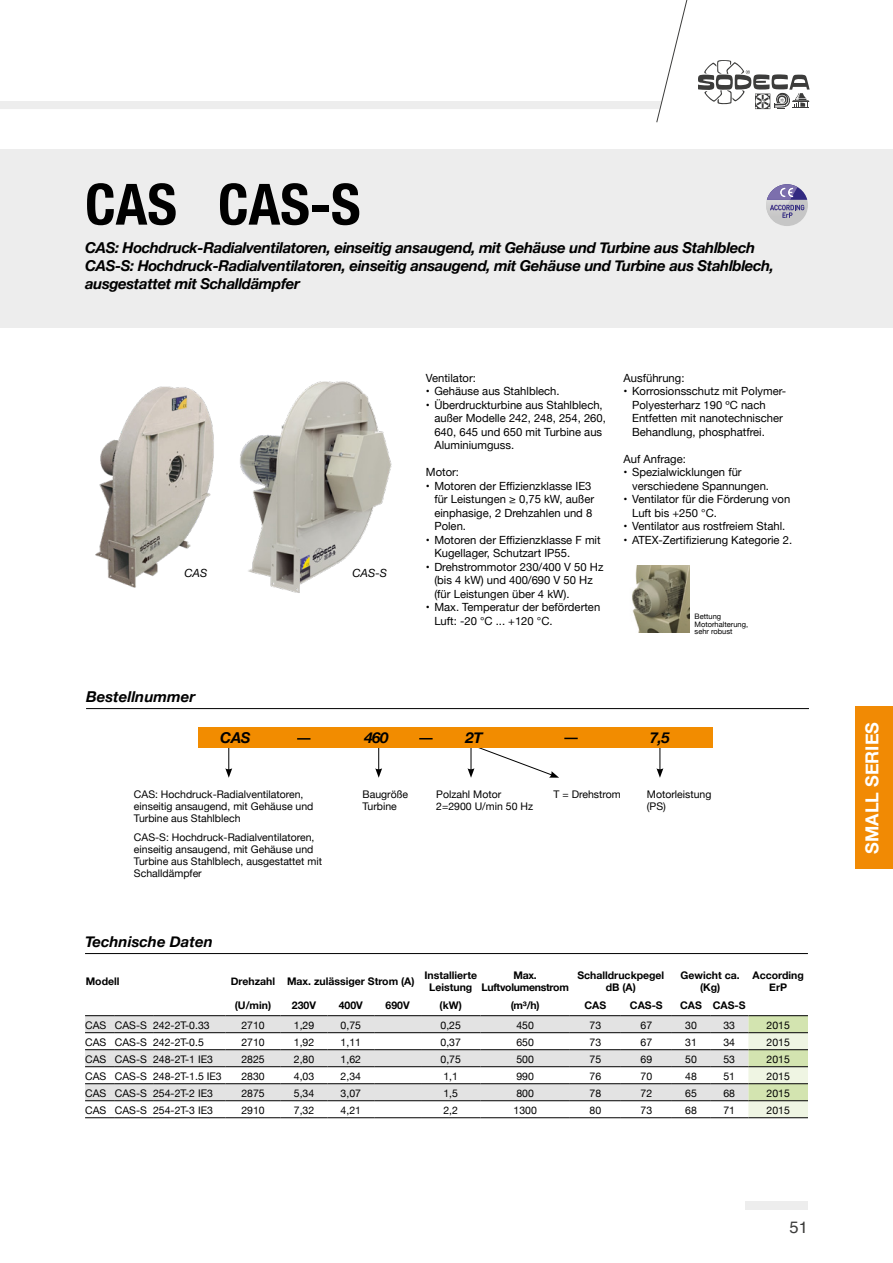
<style>
.page{position:relative;width:893px;height:1263px;background:#fff}
.page>*{position:absolute;margin:0;border:0;box-sizing:border-box;transform-origin:0 0}
.t1{font:700 condensed 57px "Helvetica Neue";color:#000}
.t2{font:700 18px "Helvetica Neue";color:#fff}
.t3{font:16.5px "Helvetica";color:#3c3c3b}
.t4{font:italic 700 15px/18px "Helvetica Neue";letter-spacing:-.025em;color:#000}
.t5{font:italic 700 15px "Helvetica Neue";color:#000}
.t6{font:11.25px/13.5px "Helvetica Neue";color:#000}
.t7{font:italic 11.25px "Helvetica Neue";color:#000}
.t8{font:10.5px/12px "Helvetica Neue";color:#000}
.t9{font:700 10.5px/12.6px "Helvetica Neue";color:#000;text-align:center}
.t10{font:700 10.5px/12.6px "Helvetica Neue";letter-spacing:-.025em;color:#000;text-align:center}
.t11{font:7.5px/7.5px "Helvetica Neue";color:#000}
</style>
<div class="page">
<div style="left:855px;top:706px;width:38px;height:163px;background:#f18a04"></div>
<div style="left:746px;top:1202px;width:62px;height:8px;background:#ededed"></div>
<svg style="left:0;top:0;width:688px;height:123px"></svg>
<svg style="left:698px;top:60px;width:112px;height:49px"></svg>
<div style="left:0;top:149px;width:893px;height:178px;background:#ededed"></div>
<img style="left:632px;top:566px;width:57px;height:66px">
<hr style="left:86px;top:708px;width:723px;height:1px;background:#000">
<div style="left:766px;top:184px;width:42px;height:42px;background:#c6c6c6;border-radius:50%"></div>
<svg style="left:767px;top:184px;width:40px;height:34px"></svg>
<img style="left:95px;top:381px;width:297px;height:212px">
<hr style="left:85px;top:953px;width:723px;height:1px;background:#000">
<svg style="left:85px;top:1015px;width:723px;height:103px"></svg>
<svg style="left:225px;top:747px;width:7px;height:31px"></svg>
<svg style="left:375px;top:747px;width:7px;height:31px"></svg>
<svg style="left:656px;top:747px;width:7px;height:31px"></svg>
<svg style="left:468px;top:747px;width:91px;height:31px"></svg>
<div style="left:198px;top:727px;width:514px;height:20px;background:#f28c00"></div>
<svg style="left:297px;top:738px;width:13px;height:2px"></svg>
<svg style="left:419px;top:738px;width:14px;height:1px"></svg>
<svg style="left:564px;top:738px;width:14px;height:1px"></svg>
<h1 class="t1" style="left:85px;top:157px;width:277px">CAS CAS-S</h1>
<p class="t4" style="left:85px;top:239px;width:690px">CAS: Hochdruck-Radialventilatoren, einseitig ansaugend, mit Gehäuse und Turbine aus Stahlblech<br>CAS-S: Hochdruck-Radialventilatoren, einseitig ansaugend, mit Gehäuse und Turbine aus Stahlblech, ausgestattet mit Schalldämpfer</p>
<p class="t7" style="left:184px;top:565px;width:24px">CAS</p>
<p class="t7" style="left:352px;top:565px;width:36px">CAS-S</p>
<h3 class="t5" style="left:86px;top:685px;width:111px">Bestellnummer</h3>
<p class="t6" style="left:426px;top:372px;width:52px">Ventilator:</p>
<p class="t6" style="left:426px;top:385px;width:135px">• Gehäuse aus Stahlblech.</p>
<p class="t6" style="left:434px;top:399px;width:173px;text-indent:-9px">• Überdruckturbine aus Stahlblech, außer Modelle 242, 248, 254, 260,<br>640, 645 und 650 mit Turbine aus<br>Aluminiumguss.</p>
<p class="t6" style="left:426px;top:466px;width:35px">Motor:</p>
<p class="t6" style="left:434px;top:480px;width:161px;text-indent:-9px">• Motoren der Effizienzklasse IE3 für Leistungen ≥ 0,75 kW, außer einphasige, 2 Drehzahlen und 8<br>Polen.</p>
<p class="t6" style="left:434px;top:534px;width:168px;text-indent:-9px">• Motoren der Effizienzklasse F mit<br>Kugellager, Schutzart IP55.</p>
<p class="t6" style="left:434px;top:561px;width:171px;text-indent:-9px">• Drehstrommotor 230/400 V 50 Hz (bis 4 kW) und 400/690 V 50 Hz (für Leistungen über 4 kW).</p>
<p class="t6" style="left:434px;top:601px;width:167px;text-indent:-9px">• Max. Temperatur der beförderten<br>Luft: -20 °C ... +120 °C.</p>
<p class="t6" style="left:624px;top:372px;width:62px">Ausführung:</p>
<p class="t6" style="left:632px;top:385px;width:156px;text-indent:-9px">• Korrosionsschutz mit Polymer-<br>Polyesterharz 190 ºC nach<br>Entfetten mit nanotechnischer<br>Behandlung, phosphatfrei.</p>
<p class="t6" style="left:624px;top:453px;width:64px">Auf Anfrage:</p>
<p class="t6" style="left:632px;top:466px;width:138px;text-indent:-9px">• Spezialwicklungen für verschiedene Spannungen.</p>
<p class="t6" style="left:632px;top:493px;width:160px;text-indent:-9px">• Ventilator für die Förderung von<br>Luft bis +250 °C.</p>
<p class="t6" style="left:624px;top:520px;width:163px">• Ventilator aus rostfreiem Stahl.</p>
<p class="t6" style="left:624px;top:534px;width:170px">• ATEX-Zertifizierung Kategorie 2.</p>
<p class="t11" style="left:695px;top:613px;width:55px">Bettung<br>Motorhalterung, sehr robust</p>
<h3 class="t4" style="left:220px;top:729px;width:32px">CAS</h3>
<h3 class="t4" style="left:364px;top:729px;width:26px">460</h3>
<h3 class="t4" style="left:465px;top:729px;width:19px">2T</h3>
<h3 class="t4" style="left:650px;top:729px;width:22px">7,5</h3>
<p class="t8" style="left:134px;top:789px;width:181px">CAS: Hochdruck-Radialventilatoren, einseitig ansaugend, mit Gehäuse und<br>Turbine aus Stahlblech</p>
<p class="t8" style="left:134px;top:831px;width:190px">CAS-S: Hochdruck-Radialventilatoren, einseitig ansaugend, mit Gehäuse und Turbine aus Stahlblech, ausgestattet mit Schalldämpfer</p>
<p class="t8" style="left:362px;top:789px;width:47px">Baugröße<br>Turbine</p>
<p class="t8" style="left:647px;top:789px;width:66px">Motorleistung (PS)</p>
<p class="t8" style="left:436px;top:789px;width:66px">Polzahl Motor</p>
<p class="t8" style="left:554px;top:789px;width:69px">T = Drehstrom</p>
<p class="t8" style="left:436px;top:801px;width:98px">2=2900 U/min 50 Hz</p>
<h3 class="t5" style="left:85px;top:930px;width:129px">Technische Daten</h3>
<p class="t9" style="left:86px;top:975px;width:35px">Modell</p>
<p class="t9" style="left:231px;top:975px;width:185px">Drehzahl Max. zulässiger Strom (A)</p>
<p class="t9" style="left:424px;top:969px;width:54px">Installierte<br>Leistung</p>
<p class="t10" style="left:481px;top:969px;width:89px">Max.<br>Luftvolumenstrom</p>
<p class="t9" style="left:577px;top:969px;width:88px">Schalldruckpegel dB (A)</p>
<p class="t9" style="left:681px;top:969px;width:61px">Gewicht ca. (Kg)</p>
<p class="t9" style="left:752px;top:969px;width:53px">According<br>ErP</p>
<p class="t9" style="left:235px;top:999px;width:38px">(U/min)</p>
<p class="t9" style="left:292px;top:999px;width:26px">230V</p>
<p class="t9" style="left:339px;top:999px;width:26px">400V</p>
<p class="t9" style="left:385px;top:999px;width:26px">690V</p>
<p class="t9" style="left:440px;top:999px;width:24px">(kW)</p>
<p class="t9" style="left:511px;top:999px;width:30px">(m³/h)</p>
<p class="t9" style="left:584px;top:999px;width:23px">CAS</p>
<p class="t9" style="left:630px;top:999px;width:34px">CAS-S</p>
<p class="t9" style="left:680px;top:999px;width:67px">CAS CAS-S</p>
<p class="t8" style="left:85px;top:1020px;width:126px">CAS CAS-S 242-2T-0.33</p>
<p class="t8" style="left:241px;top:1020px;width:25px">2710</p>
<p class="t8" style="left:294px;top:1020px;width:22px">1,29</p>
<p class="t8" style="left:341px;top:1020px;width:22px">0,75</p>
<p class="t8" style="left:441px;top:1020px;width:22px">0,25</p>
<p class="t8" style="left:516px;top:1020px;width:19px">450</p>
<p class="t8" style="left:589px;top:1020px;width:13px">73</p>
<p class="t8" style="left:640px;top:1020px;width:13px">67</p>
<p class="t8" style="left:685px;top:1020px;width:13px">30</p>
<p class="t8" style="left:723px;top:1020px;width:13px">33</p>
<p class="t8" style="left:766px;top:1020px;width:25px">2015</p>
<p class="t8" style="left:85px;top:1037px;width:120px">CAS CAS-S 242-2T-0.5</p>
<p class="t8" style="left:241px;top:1037px;width:25px">2710</p>
<p class="t8" style="left:294px;top:1037px;width:22px">1,92</p>
<p class="t8" style="left:341px;top:1037px;width:22px">1,11</p>
<p class="t8" style="left:441px;top:1037px;width:22px">0,37</p>
<p class="t8" style="left:516px;top:1037px;width:19px">650</p>
<p class="t8" style="left:589px;top:1037px;width:13px">73</p>
<p class="t8" style="left:640px;top:1037px;width:13px">67</p>
<p class="t8" style="left:685px;top:1037px;width:13px">31</p>
<p class="t8" style="left:723px;top:1037px;width:13px">34</p>
<p class="t8" style="left:766px;top:1037px;width:25px">2015</p>
<p class="t8" style="left:85px;top:1054px;width:129px">CAS CAS-S 248-2T-1 IE3</p>
<p class="t8" style="left:241px;top:1054px;width:25px">2825</p>
<p class="t8" style="left:294px;top:1054px;width:22px">2,80</p>
<p class="t8" style="left:341px;top:1054px;width:22px">1,62</p>
<p class="t8" style="left:441px;top:1054px;width:22px">0,75</p>
<p class="t8" style="left:516px;top:1054px;width:19px">500</p>
<p class="t8" style="left:589px;top:1054px;width:13px">75</p>
<p class="t8" style="left:640px;top:1054px;width:13px">69</p>
<p class="t8" style="left:685px;top:1054px;width:13px">50</p>
<p class="t8" style="left:723px;top:1054px;width:13px">53</p>
<p class="t8" style="left:766px;top:1054px;width:25px">2015</p>
<p class="t8" style="left:85px;top:1071px;width:138px">CAS CAS-S 248-2T-1.5 IE3</p>
<p class="t8" style="left:241px;top:1071px;width:25px">2830</p>
<p class="t8" style="left:294px;top:1071px;width:22px">4,03</p>
<p class="t8" style="left:341px;top:1071px;width:22px">2,34</p>
<p class="t8" style="left:443px;top:1071px;width:16px">1,1</p>
<p class="t8" style="left:516px;top:1071px;width:19px">990</p>
<p class="t8" style="left:589px;top:1071px;width:13px">76</p>
<p class="t8" style="left:640px;top:1071px;width:13px">70</p>
<p class="t8" style="left:685px;top:1071px;width:13px">48</p>
<p class="t8" style="left:723px;top:1071px;width:13px">51</p>
<p class="t8" style="left:766px;top:1071px;width:25px">2015</p>
<p class="t8" style="left:85px;top:1088px;width:129px">CAS CAS-S 254-2T-2 IE3</p>
<p class="t8" style="left:241px;top:1088px;width:25px">2875</p>
<p class="t8" style="left:294px;top:1088px;width:22px">5,34</p>
<p class="t8" style="left:341px;top:1088px;width:22px">3,07</p>
<p class="t8" style="left:443px;top:1088px;width:16px">1,5</p>
<p class="t8" style="left:516px;top:1088px;width:19px">800</p>
<p class="t8" style="left:589px;top:1088px;width:13px">78</p>
<p class="t8" style="left:640px;top:1088px;width:13px">72</p>
<p class="t8" style="left:685px;top:1088px;width:13px">65</p>
<p class="t8" style="left:723px;top:1088px;width:13px">68</p>
<p class="t8" style="left:766px;top:1088px;width:25px">2015</p>
<p class="t8" style="left:85px;top:1105px;width:129px">CAS CAS-S 254-2T-3 IE3</p>
<p class="t8" style="left:241px;top:1105px;width:25px">2910</p>
<p class="t8" style="left:294px;top:1105px;width:22px">7,32</p>
<p class="t8" style="left:341px;top:1105px;width:22px">4,21</p>
<p class="t8" style="left:443px;top:1105px;width:16px">2,2</p>
<p class="t8" style="left:513px;top:1105px;width:25px">1300</p>
<p class="t8" style="left:589px;top:1105px;width:13px">80</p>
<p class="t8" style="left:640px;top:1105px;width:13px">73</p>
<p class="t8" style="left:685px;top:1105px;width:13px">68</p>
<p class="t8" style="left:723px;top:1105px;width:13px">71</p>
<p class="t8" style="left:766px;top:1105px;width:25px">2015</p>
<h3 class="t3" style="left:790px;top:1214px;width:20px">51</h3>
<h2 class="t2" style="left:858px;top:853px;width:133px;rotate:-90deg">SMALL SERIES</h2>
</div>
